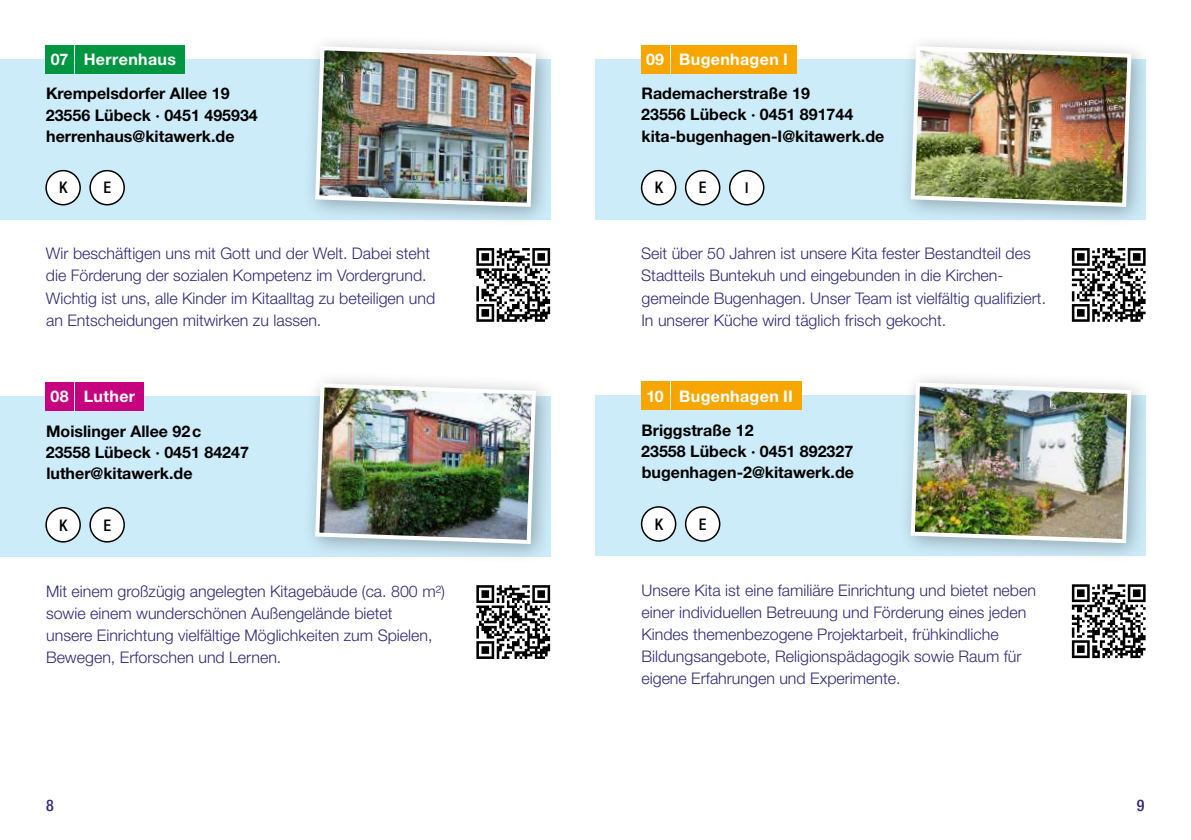
<style>
.page{position:relative;width:1191px;height:840px;background:#fff}
.page>*{position:absolute;margin:0;border:0;box-sizing:border-box;transform-origin:0 0}
.t1{font:300 16px/22px "Helvetica Neue LT Std";color:#312a74}
.t2{font:700 16px/21px "Helvetica Neue LT Std";color:#000}
.t3{font:700 16px "Helvetica Neue LT Std";letter-spacing:.025em;color:#fff}
.t4{font:500 condensed 16px "Helvetica Neue LT Std";color:#000}
.t5{font:500 condensed 16px "Helvetica Neue LT Std";color:#312a74}
.t6{font:500 condensed 15px "Helvetica Neue LT Std";color:#000}
</style>
<div class="page">
<div style="left:0;top:60px;width:550px;height:159px;background:#cdecf9"></div>
<div style="left:0;top:396px;width:550px;height:160px;background:#cdecf9"></div>
<div style="left:302px;top:33px;width:254px;height:195px;background:#000;opacity:.3"></div>
<img style="left:313px;top:44px;width:225px;height:165px">
<div style="left:302px;top:369px;width:254px;height:195px;background:#000;opacity:.3"></div>
<img style="left:313px;top:381px;width:225px;height:164px">
<div style="left:75px;top:45px;width:110px;height:29px;background:#009641"></div>
<div style="left:75px;top:382px;width:69px;height:29px;background:#c7027f"></div>
<div style="left:45px;top:45px;width:29px;height:29px;background:#009641"></div>
<div style="left:45px;top:382px;width:29px;height:29px;background:#c7027f"></div>
<div style="left:90px;top:170px;width:34px;height:34px;background:#fff;border-radius:50%"></div>
<div style="left:89px;top:170px;width:36px;height:35px;border:2px solid #000;border-radius:50%"></div>
<div style="left:90px;top:507px;width:34px;height:34px;background:#fff;border-radius:50%"></div>
<div style="left:89px;top:506px;width:36px;height:36px;border:2px solid #000;border-radius:50%"></div>
<div style="left:46px;top:170px;width:34px;height:34px;background:#fff;border-radius:50%"></div>
<div style="left:45px;top:170px;width:36px;height:35px;border:2px solid #000;border-radius:50%"></div>
<div style="left:46px;top:507px;width:34px;height:34px;background:#fff;border-radius:50%"></div>
<div style="left:45px;top:506px;width:36px;height:36px;border:2px solid #000;border-radius:50%"></div>
<svg style="left:476px;top:248px;width:74px;height:73px"></svg>
<svg style="left:476px;top:585px;width:74px;height:73px"></svg>
<div style="left:595px;top:395px;width:550px;height:160px;background:#cdecf9"></div>
<div style="left:595px;top:60px;width:550px;height:159px;background:#cdecf9"></div>
<div style="left:641px;top:170px;width:34px;height:34px;background:#fff;border-radius:50%"></div>
<div style="left:641px;top:170px;width:35px;height:35px;border:2px solid #000;border-radius:50%"></div>
<div style="left:685px;top:170px;width:34px;height:34px;background:#fff;border-radius:50%"></div>
<div style="left:685px;top:170px;width:35px;height:35px;border:2px solid #000;border-radius:50%"></div>
<div style="left:729px;top:170px;width:34px;height:34px;background:#fff;border-radius:50%"></div>
<div style="left:729px;top:170px;width:35px;height:35px;border:2px solid #000;border-radius:50%"></div>
<div style="left:641px;top:506px;width:34px;height:34px;background:#fff;border-radius:50%"></div>
<div style="left:641px;top:506px;width:35px;height:35px;border:2px solid #000;border-radius:50%"></div>
<div style="left:897px;top:33px;width:255px;height:195px;background:#000;opacity:.3"></div>
<img style="left:908px;top:44px;width:225px;height:165px">
<div style="left:897px;top:369px;width:255px;height:195px;background:#000;opacity:.3"></div>
<img style="left:908px;top:380px;width:225px;height:165px">
<div style="left:670px;top:45px;width:126px;height:29px;background:#f7a600"></div>
<div style="left:670px;top:381px;width:131px;height:29px;background:#f7a600"></div>
<div style="left:641px;top:45px;width:28px;height:29px;background:#f7a600"></div>
<div style="left:641px;top:381px;width:28px;height:29px;background:#f7a600"></div>
<div style="left:685px;top:506px;width:34px;height:34px;background:#fff;border-radius:50%"></div>
<div style="left:685px;top:506px;width:35px;height:35px;border:2px solid #000;border-radius:50%"></div>
<svg style="left:1071px;top:248px;width:74px;height:73px"></svg>
<svg style="left:1071px;top:584px;width:74px;height:73px"></svg>
<p class="t3" style="left:51px;top:50px;width:19px">07</p>
<p class="t3" style="left:84px;top:50px;width:94px">Herrenhaus</p>
<p class="t3" style="left:646px;top:50px;width:20px">09</p>
<p class="t3" style="left:679px;top:50px;width:110px">Bugenhagen I</p>
<p class="t2" style="left:46px;top:83px;width:213px">Krempelsdorfer Allee 19<br>23556 Lübeck · 0451 495934 herrenhaus@kitawerk.de</p>
<p class="t2" style="left:641px;top:83px;width:244px">Rademacherstraße 19<br>23556 Lübeck · 0451 891744 kita-bugenhagen-I@kitawerk.de</p>
<p class="t4" style="left:59px;top:178px;width:10px">K</p>
<p class="t4" style="left:103px;top:178px;width:9px">E</p>
<p class="t4" style="left:654px;top:178px;width:10px">K</p>
<p class="t4" style="left:699px;top:178px;width:9px">E</p>
<p class="t6" style="left:745px;top:178px;width:5px">I</p>
<p class="t1" style="left:46px;top:242px;width:391px">Wir beschäftigen uns mit Gott und der Welt. Dabei steht die Förderung der sozialen Kompetenz im Vordergrund.<br>Wichtig ist uns, alle Kinder im Kitaalltag zu beteiligen und an Entscheidungen mitwirken zu lassen.</p>
<p class="t1" style="left:641px;top:242px;width:406px">Seit über 50 Jahren ist unsere Kita fester Bestandteil des Stadtteils Buntekuh und eingebunden in die Kirchen&shy;gemeinde Bugenhagen. Unser Team ist vielfältig qualifiziert.<br>In unserer Küche wird täglich frisch gekocht.</p>
<p class="t3" style="left:51px;top:386px;width:20px">08</p>
<p class="t3" style="left:84px;top:386px;width:53px">Luther</p>
<p class="t2" style="left:46px;top:420px;width:205px">Moislinger Allee 92c<br>23558 Lübeck · 0451 84247 luther@kitawerk.de</p>
<p class="t3" style="left:646px;top:386px;width:19px">10</p>
<p class="t2" style="left:641px;top:419px;width:214px">Briggstraße 12<br>23558 Lübeck · 0451 892327 bugenhagen-2@kitawerk.de</p>
<p class="t3" style="left:679px;top:386px;width:115px">Bugenhagen II</p>
<p class="t4" style="left:59px;top:515px;width:10px">K</p>
<p class="t4" style="left:103px;top:515px;width:9px">E</p>
<p class="t4" style="left:654px;top:514px;width:10px">K</p>
<p class="t4" style="left:699px;top:514px;width:9px">E</p>
<p class="t1" style="left:46px;top:579px;width:400px">Mit einem großzügig angelegten Kitagebäude (ca. 800 m²) sowie einem wunderschönen Außengelände bietet<br>unsere Einrichtung vielfältige Möglichkeiten zum Spielen, Bewegen, Erforschen und Lernen.</p>
<p class="t1" style="left:641px;top:578px;width:396px">Unsere Kita ist eine familiäre Einrichtung und bietet neben einer individuellen Betreuung und Förderung eines jeden Kindes themenbezogene Projektarbeit, frühkindliche Bildungsangebote, Religionspädagogik sowie Raum für eigene Erfahrungen und Experimente.</p>
<p class="t5" style="left:46px;top:795px;width:9px">8</p>
<p class="t5" style="left:1137px;top:795px;width:9px">9</p>
</div>
